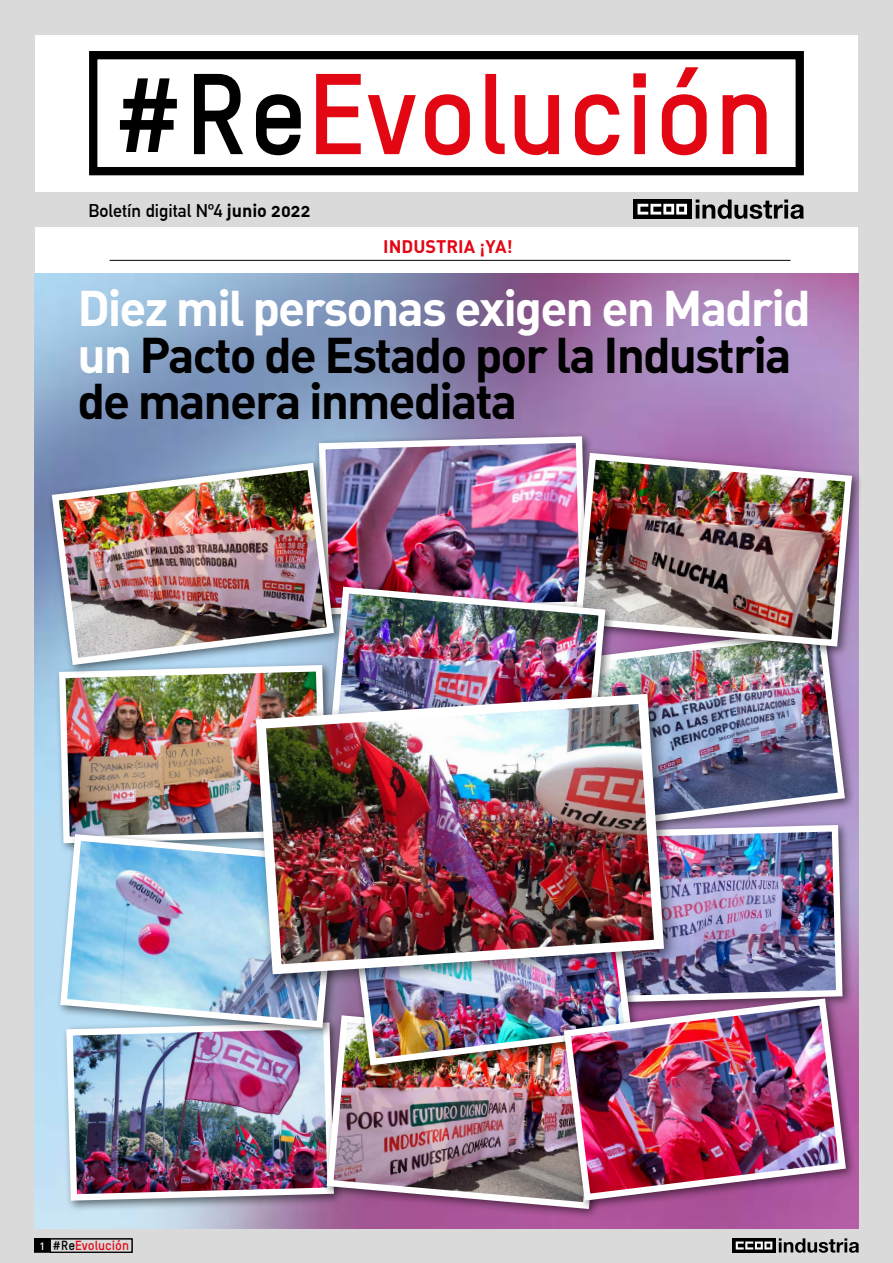
<style>
.page{position:relative;width:893px;height:1263px;background:#fff}
.page>*{position:absolute;margin:0;border:0;box-sizing:border-box;transform-origin:0 0}
.t1{font:700 112.5px "TSTAR";color:#e30613}
.t2{font:49.5px/46.5px "DIN Bold Alternate";letter-spacing:-.04em;color:#000}
.t3{font:700 18px "DIN Alternate";color:#000}
.t4{font:18px "DIN Bold Alternate";color:#e30613}
.t5{font:700 13.05px "TSTAR";color:#e30613}
.s1{color:#000}
.s2{font-family:"DIN Bold Alternate";font-weight:400}
.s3{color:#fff}
.s4{font-family:"DIN";font-weight:500;font-size:10.5px;color:#fff}
</style>
<div class="page">
<div style="left:0;top:1229px;width:893px;height:34px;background:#dadada"></div>
<div style="left:0;top:0;width:34px;height:1229px;background:#dadada"></div>
<div style="left:859px;top:0;width:34px;height:1229px;background:#dadada"></div>
<div style="left:50px;top:1238px;width:83px;height:15px;border:1px solid #000"></div>
<div style="left:34px;top:1238px;width:99px;height:15px;border:1px solid #000"></div>
<div style="left:34px;top:1239px;width:16px;height:13px;background:#000"></div>
<svg style="left:732px;top:1238px;width:44px;height:15px"></svg>
<svg style="left:736px;top:1241px;width:36px;height:8px"></svg>
<svg style="left:779px;top:1238px;width:80px;height:15px"></svg>
<div style="left:0;top:0;width:893px;height:34px;background:#dadada"></div>
<div style="left:26px;top:192px;width:845px;height:34px;background:#dadada"></div>
<div style="left:633px;top:200px;width:58px;height:19px;background:#000"></div>
<svg style="left:638px;top:204px;width:49px;height:11px"></svg>
<svg style="left:696px;top:200px;width:108px;height:19px"></svg>
<div style="left:89px;top:51px;width:715px;height:124px;border:8px solid #000"></div>
<img style="left:34px;top:274px;width:825px;height:955px">
<hr style="left:110px;top:260px;width:680px;height:1px;background:#000">
<img style="left:616px;top:657px;width:232px;height:163px">
<img style="left:316px;top:433px;width:274px;height:149px">
<div style="left:570px;top:820px;width:284px;height:194px;background:#000;opacity:.54"></div>
<img style="left:642px;top:822px;width:204px;height:172px">
<img style="left:56px;top:675px;width:267px;height:154px">
<div style="left:61px;top:1017px;width:284px;height:195px;background:#000;opacity:.54"></div>
<img style="left:63px;top:1038px;width:259px;height:166px">
<div style="left:570px;top:448px;width:293px;height:209px;background:#000;opacity:.54"></div>
<img style="left:571px;top:449px;width:284px;height:201px">
<div style="left:322px;top:1011px;width:292px;height:209px;background:#000;opacity:.54"></div>
<img style="left:323px;top:1038px;width:284px;height:174px">
<img style="left:325px;top:583px;width:284px;height:104px">
<div style="left:345px;top:859px;width:297px;height:217px;background:#000;opacity:.54"></div>
<img style="left:346px;top:990px;width:289px;height:79px">
<div style="left:55px;top:829px;width:293px;height:209px;background:#000;opacity:.54"></div>
<img style="left:57px;top:831px;width:284px;height:200px">
<div style="left:249px;top:687px;width:431px;height:303px;background:#000;opacity:.54"></div>
<img style="left:251px;top:689px;width:418px;height:290px">
<div style="left:559px;top:994px;width:297px;height:217px;background:#000;opacity:.54"></div>
<img style="left:560px;top:995px;width:289px;height:209px">
<div style="left:47px;top:458px;width:297px;height:217px;background:#000;opacity:.54"></div>
<img style="left:48px;top:459px;width:289px;height:209px">
<h1 class="t1" style="left:111px;top:43px;width:665px"><span class="s1">#Re</span>Evolución</h1>
<p class="t3" style="left:88px;top:197px;width:224px">Boletín digital Nº4 <span class="s2">junio 2022</span></p>
<p class="t4" style="left:383px;top:234px;width:131px">INDUSTRIA ¡YA!</p>
<p class="t2" style="left:77px;top:283px;width:735px"><span class="s3">Diez mil personas exigen en Madrid un</span> Pacto de Estado por la Industria de manera inmediata</p>
<p class="t5" style="left:39px;top:1237px;width:91px"><span class="s4">1</span> <span class="s1">#Re</span>Evolución</p>
</div>
